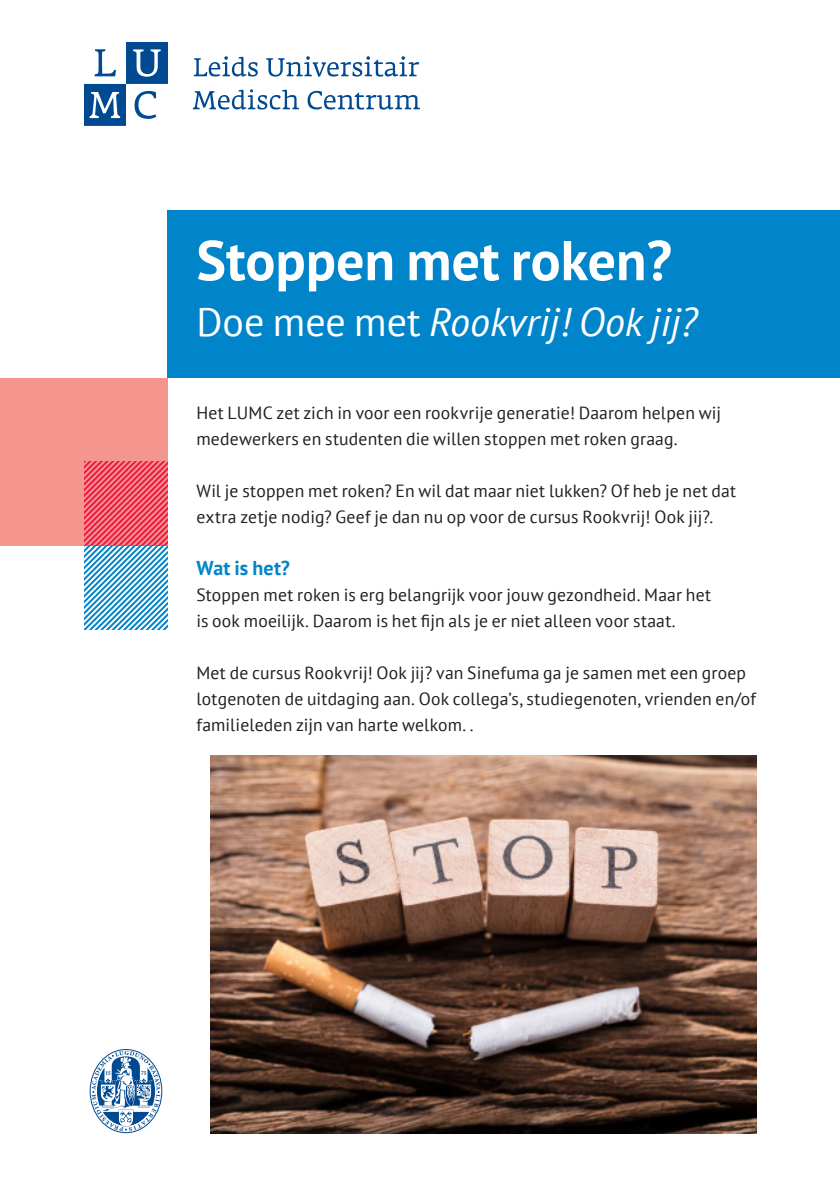
<style>
.page{position:relative;width:840px;height:1191px;background:#fff}
.page>*{position:absolute;margin:0;border:0;box-sizing:border-box;transform-origin:0 0}
.hoofdkop{font:700 56px "PT Sans";color:#fff}
.subkop{font:italic 40px "PT Sans";color:#fff}
.broodtekst{font:700 20px "PT Sans";letter-spacing:.01em;color:#0084ca}
.broodtekst-2{font:17.6px/26px "PT Sans";letter-spacing:.01em;color:#231f20}
.s1{font-style:normal}
</style>
<div class="page">
<div style="left:0;top:378px;width:168px;height:167px;background:#f5968e"></div>
<svg style="left:84px;top:461px;width:84px;height:168px"></svg>
<svg style="left:84px;top:42px;width:84px;height:84px"></svg>
<svg style="left:307px;top:91px;width:113px;height:19px"></svg>
<svg style="left:193px;top:89px;width:106px;height:21px"></svg>
<svg style="left:194px;top:56px;width:64px;height:21px"></svg>
<svg style="left:266px;top:56px;width:153px;height:21px"></svg>
<div style="left:168px;top:210px;width:671px;height:168px;background:#0084ca"></div>
<svg style="left:92px;top:1050px;width:68px;height:81px"></svg>
<img style="left:210px;top:755px;width:545px;height:378px">
<p class="hoofdkop" style="left:196px;top:223px;width:477px">Stoppen met roken?</p>
<p class="subkop" style="left:196px;top:296px;width:502px"><span class="s1">Doe mee met</span> Rookvrij! Ook jij?</p>
<p class="broodtekst-2" style="left:196px;top:400px;width:526px">Het LUMC zet zich in voor een rookvrije generatie! Daarom helpen wij medewerkers en studenten die willen stoppen met roken graag.</p>
<p class="broodtekst-2" style="left:196px;top:478px;width:541px">Wil je stoppen met roken? En wil dat maar niet lukken? Of heb je net dat extra zetje nodig? Geef je dan nu op voor de cursus Rookvrij! Ook jij?.</p>
<p class="broodtekst" style="left:196px;top:555px;width:95px">Wat is het?</p>
<p class="broodtekst-2" style="left:196px;top:582px;width:516px">Stoppen met roken is erg belangrijk voor jouw gezondheid. Maar het</p>
<p class="broodtekst-2" style="left:196px;top:608px;width:480px">is ook moeilijk. Daarom is het fijn als je er niet alleen voor staat.</p>
<p class="broodtekst-2" style="left:196px;top:660px;width:561px">Met de cursus Rookvrij! Ook jij? van Sinefuma ga je samen met een groep lotgenoten de uitdaging aan. Ook collega’s, studiegenoten, vrienden en/of familieleden zijn van harte welkom. .</p>
</div>
